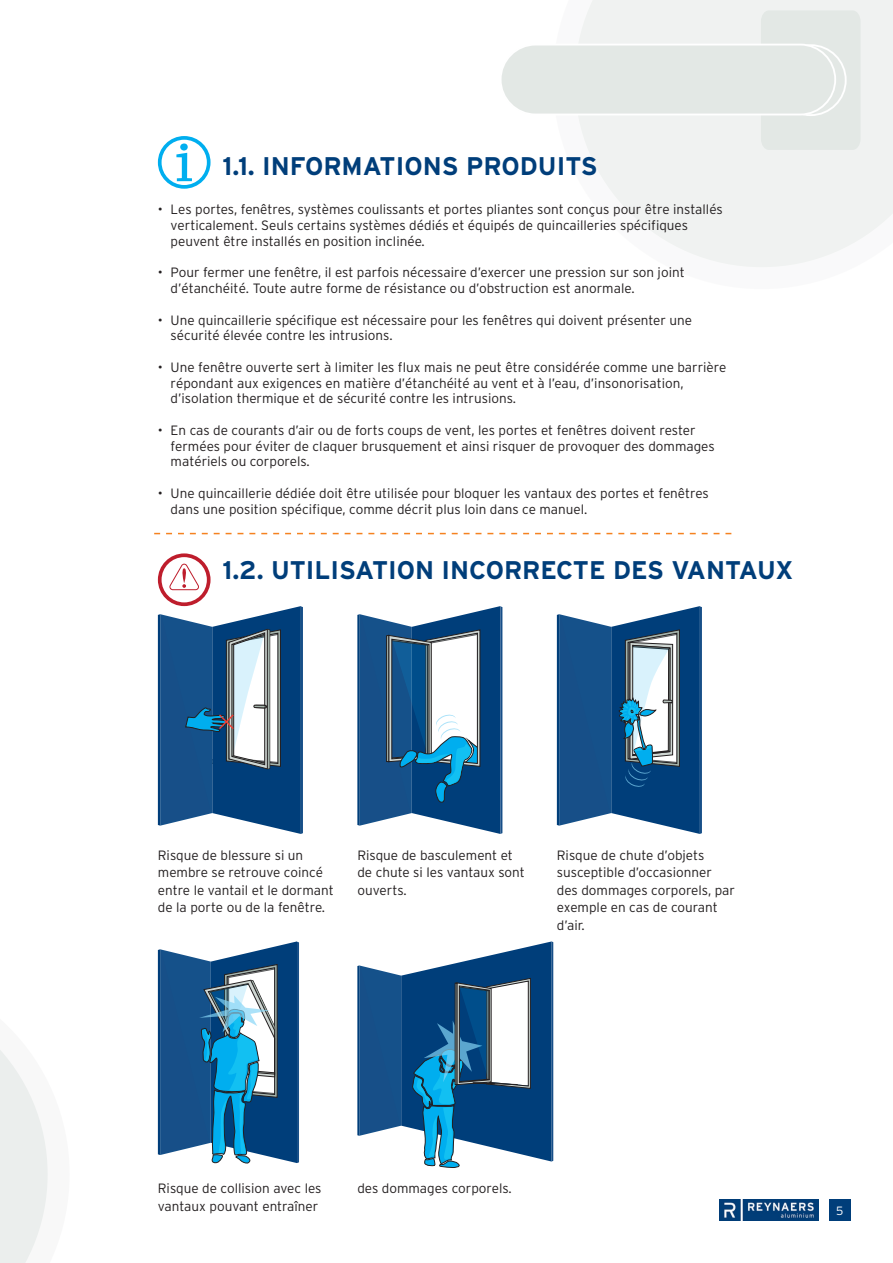
<style>
.page{position:relative;width:893px;height:1263px;background:#fff}
.page>*{position:absolute;margin:0;border:0;box-sizing:border-box;transform-origin:0 0}
.TXT___tit_1_1{font:700 25.5px "Interstate Rey";color:#003e7a}
.TXT_bullets{font:300 13.5px/15.8px "Interstate Rey";color:#231f20}
.TXT___base{font:300 13.5px/17.5px "Interstate Rey";color:#231f20}
.t1{font:300 12px "Interstate Rey";color:#fff}
</style>
<div class="page">
<div style="left:829px;top:1199px;width:21px;height:21px;background:#003e7a"></div>
<svg style="left:588px;top:0;width:305px;height:267px;fill:#f0f2f1"></svg>
<svg style="left:501px;top:10px;width:360px;height:140px"></svg>
<svg style="left:0;top:1050px;width:48px;height:213px"></svg>
<img style="left:720px;top:1199px;width:99px;height:21px">
<svg style="left:158px;top:941px;width:141px;height:223px"></svg>
<svg style="left:557px;top:606px;width:145px;height:228px"></svg>
<svg style="left:357px;top:941px;width:196px;height:227px"></svg>
<svg style="left:357px;top:606px;width:145px;height:228px"></svg>
<svg style="left:158px;top:553px;width:145px;height:281px"></svg>
<svg style="left:158px;top:136px;width:53px;height:53px"></svg>
<svg style="left:154px;top:533px;width:577px;height:1px"></svg>
<p class="TXT___tit_1_1" style="left:223px;top:151px;width:377px">1.1. INFORMATIONS PRODUITS</p>
<p class="TXT_bullets" style="left:171px;top:202px;width:554px;text-indent:-13px">• Les portes, fenêtres, systèmes coulissants et portes pliantes sont conçus pour être installés verticalement. Seuls certains systèmes dédiés et équipés de quincailleries spécifiques peuvent être installés en position inclinée.</p>
<p class="TXT_bullets" style="left:171px;top:265px;width:515px;text-indent:-13px">• Pour fermer une fenêtre, il est parfois nécessaire d’exercer une pression sur son joint d’étanchéité. Toute autre forme de résistance ou d’obstruction est anormale.</p>
<p class="TXT_bullets" style="left:171px;top:312px;width:523px;text-indent:-13px">• Une quincaillerie spécifique est nécessaire pour les fenêtres qui doivent présenter une sécurité élevée contre les intrusions.</p>
<p class="TXT_bullets" style="left:171px;top:359px;width:557px;text-indent:-13px">• Une fenêtre ouverte sert à limiter les flux mais ne peut être considérée comme une barrière répondant aux exigences en matière d’étanchéité au vent et à l’eau, d’insonorisation, d’isolation thermique et de sécurité contre les intrusions.</p>
<p class="TXT_bullets" style="left:171px;top:422px;width:546px;text-indent:-13px">• En cas de courants d’air ou de forts coups de vent, les portes et fenêtres doivent rester fermées pour éviter de claquer brusquement et ainsi risquer de provoquer des dommages matériels ou corporels.</p>
<p class="TXT_bullets" style="left:171px;top:485px;width:540px;text-indent:-13px">• Une quincaillerie dédiée doit être utilisée pour bloquer les vantaux des portes et fenêtres dans une position spécifique, comme décrit plus loin dans ce manuel.</p>
<p class="TXT___tit_1_1" style="left:223px;top:554px;width:572px">1.2. UTILISATION INCORRECTE DES VANTAUX</p>
<p class="TXT___base" style="left:158px;top:846px;width:177px">Risque de blessure si un membre se retrouve coincé entre le vantail et le dormant de la porte ou de la fenêtre.</p>
<p class="TXT___base" style="left:357px;top:846px;width:169px">Risque de basculement et de chute si les vantaux sont ouverts.</p>
<p class="TXT___base" style="left:557px;top:846px;width:180px">Risque de chute d’objets susceptible d’occasionner des dommages corporels, par exemple en cas de courant d’air.</p>
<p class="TXT___base" style="left:158px;top:1179px;width:165px">Risque de collision avec les vantaux pouvant entraîner</p>
<p class="TXT___base" style="left:357px;top:1179px;width:156px">des dommages corporels.</p>
<p class="t1" style="left:836px;top:1203px;width:9px">5</p>
</div>
